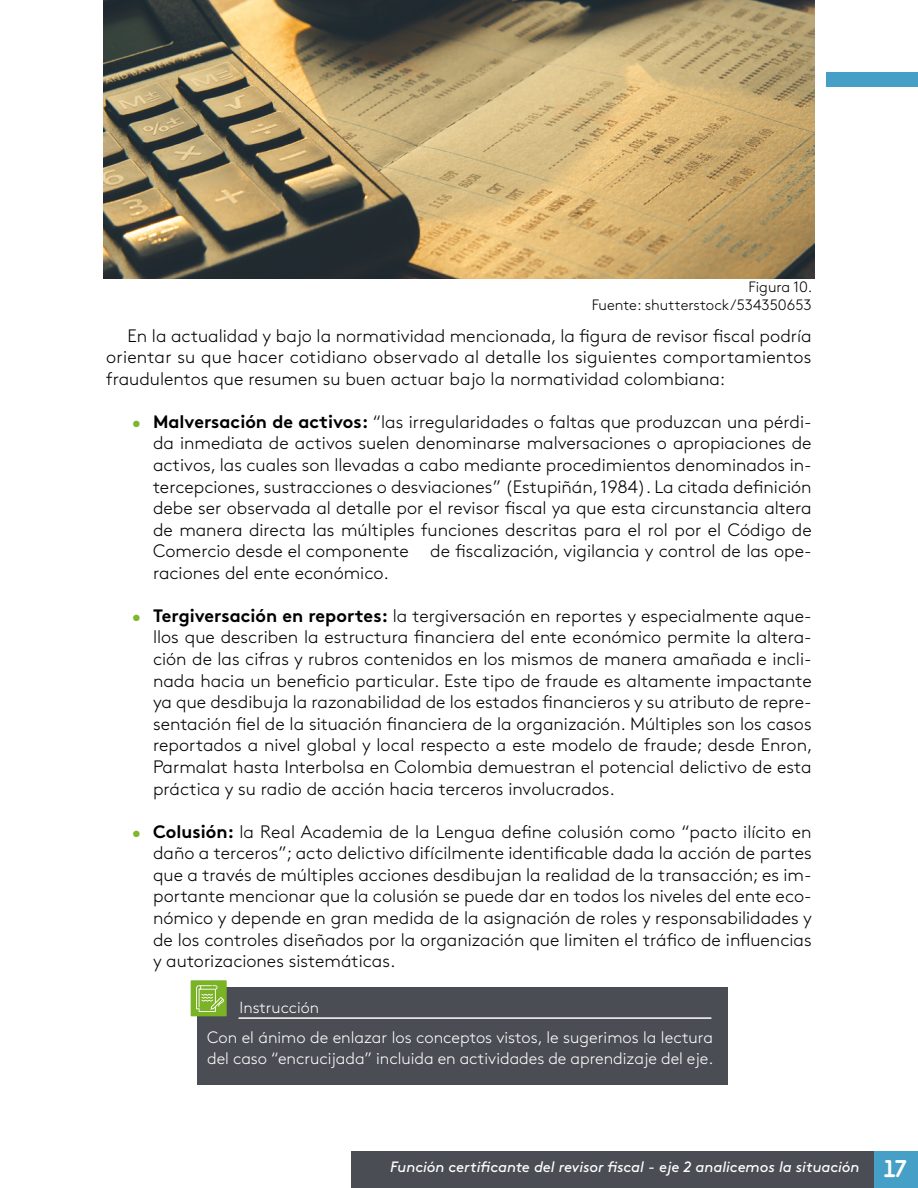
<style>
.page{position:relative;width:918px;height:1188px;background:#fff}
.page>*{position:absolute;margin:0;border:0;box-sizing:border-box;transform-origin:0 0}
.t1{font:300 18px/21.6px "Brown Std";color:#000;text-align:justify}
.t2{font:300 16.5px/21px "Brown Std";color:#fff}
.t3{font:300 16.2px "Brown Std";color:#fff}
.t4{font:italic 15px "Brown Std";letter-spacing:-.005em;color:#fff}
.t5{font:300 15px/18px "Brown Std";color:#000;text-align:right}
.s1{color:#7eb62d}
.s2{font-family:"Brown Std Bold Alt";font-weight:400}
.s3{font-family:"Areandina Voz";font-style:normal;font-size:24px}
</style>
<div class="page">
<div style="left:826px;top:72px;width:92px;height:15px;background:#469fc7"></div>
<div style="left:873px;top:1151px;width:45px;height:37px;background:#469fc7"></div>
<div style="left:351px;top:1151px;width:522px;height:37px;background:#4a4d54"></div>
<img style="left:103px;top:0;width:712px;height:279px">
<div style="left:197px;top:987px;width:530px;height:98px;background:#4a4d54"></div>
<hr style="left:239px;top:1017px;width:472px;height:2px;background:#fff">
<div style="left:191px;top:980px;width:36px;height:36px;background:#7ab326;border:2px solid #7ab326"></div>
<svg style="left:196px;top:985px;width:28px;height:27px"></svg>
<p class="t5" style="left:592px;top:278px;width:222px">Figura 10.<br>Fuente: shutterstock/534350653</p>
<p class="t1" style="left:106px;top:325px;width:707px;text-indent:21px">En la actualidad y bajo la normatividad mencionada, la figura de revisor fiscal podría orientar su que hacer cotidiano observado al detalle los siguientes comportamientos fraudulentos que resumen su buen actuar bajo la normatividad colombiana:</p>
<p class="t1" style="left:153px;top:411px;width:660px;text-indent:-21px"><span class="s1">•</span> <span class="s2">Malversación de activos:</span> “las irregularidades o faltas que produzcan una pérdi&shy;da inmediata de activos suelen denominarse malversaciones o apropiaciones de activos, las cuales son llevadas a cabo mediante procedimientos denominados in&shy;tercepciones, sustracciones o desviaciones” (Estupiñán, 1984). La citada definición debe ser observada al detalle por el revisor fiscal ya que esta circunstancia altera de manera directa las múltiples funciones descritas para el rol por el Código de Comercio desde el componente de fiscalización, vigilancia y control de las ope&shy;raciones del ente económico.</p>
<p class="t1" style="left:153px;top:605px;width:661px;text-indent:-21px"><span class="s1">•</span> <span class="s2">Tergiversación en reportes:</span> la tergiversación en reportes y especialmente aque&shy;llos que describen la estructura financiera del ente económico permite la altera&shy;ción de las cifras y rubros contenidos en los mismos de manera amañada e incli&shy;nada hacia un beneficio particular. Este tipo de fraude es altamente impactante ya que desdibuja la razonabilidad de los estados financieros y su atributo de repre&shy;sentación fiel de la situación financiera de la organización. Múltiples son los casos reportados a nivel global y local respecto a este modelo de fraude; desde Enron, Parmalat hasta Interbolsa en Colombia demuestran el potencial delictivo de esta práctica y su radio de acción hacia terceros involucrados.</p>
<p class="t1" style="left:153px;top:821px;width:660px;text-indent:-21px"><span class="s1">•</span> <span class="s2">Colusión:</span> la Real Academia de la Lengua define colusión como “pacto ilícito en daño a terceros”; acto delictivo difícilmente identificable dada la acción de partes que a través de múltiples acciones desdibujan la realidad de la transacción; es im&shy;portante mencionar que la colusión se puede dar en todos los niveles del ente eco&shy;nómico y depende en gran medida de la asignación de roles y responsabilidades y de los controles diseñados por la organización que limiten el tráfico de influencias y autorizaciones sistemáticas.</p>
<p class="t3" style="left:240px;top:998px;width:81px">Instrucción</p>
<p class="t2" style="left:207px;top:1027px;width:507px">Con el ánimo de enlazar los conceptos vistos, le sugerimos la lectura del caso “encrucijada” incluida en actividades de aprendizaje del eje.</p>
<p class="t4" style="left:390px;top:1158px;width:518px">Función certificante del revisor fiscal - eje 2 analicemos la situación <span class="s3">17</span></p>
</div>
